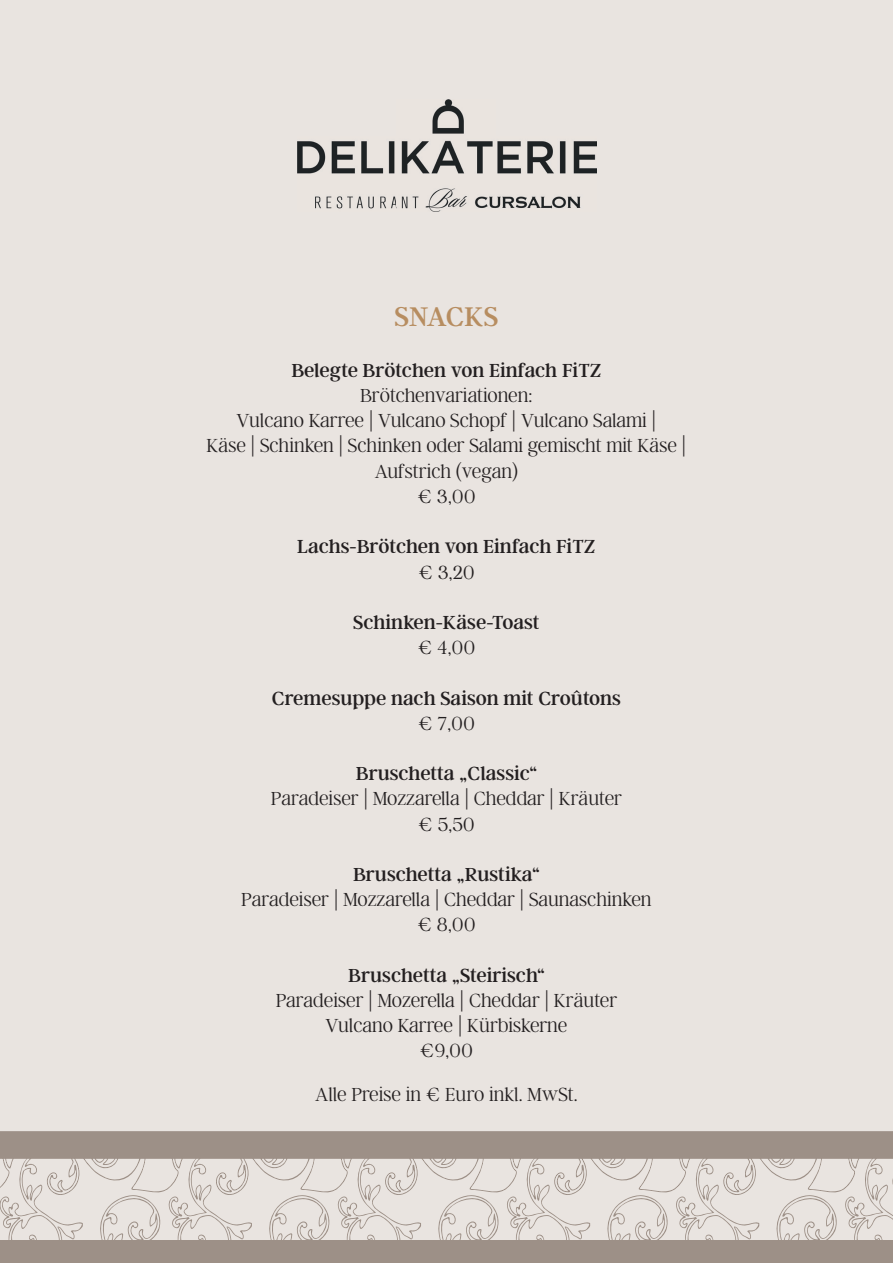
<style>
.page{position:relative;width:893px;height:1263px;background:#e9e4e0}
.page>*{position:absolute;margin:0;border:0;box-sizing:border-box;transform-origin:0 0}
.t1{font:30px "Argent CF";color:#b78d60}
.t2{font:100 21px/25.2px "Argent CF";color:#231f20;text-align:center}
.t3{font:21px "Argent CF";color:#231f20}
</style>
<div class="page">
<svg style="left:0;top:1131px;width:893px;height:109px"></svg>
<div style="left:0;top:1240px;width:893px;height:23px;background:#9d9087"></div>
<img style="left:297px;top:99px;width:299px;height:112px">
<h1 class="t1" style="left:395px;top:300px;width:105px">SNACKS</h1>
<p class="t3" style="left:291px;top:358px;width:312px">Belegte Brötchen von Einfach FiTZ</p>
<p class="t2" style="left:207px;top:383px;width:481px">Brötchenvariationen:<br>Vulcano Karree | Vulcano Schopf | Vulcano Salami |<br>Käse | Schinken | Schinken oder Salami gemischt mit Käse |<br>Aufstrich (vegan)<br>€ 3,00</p>
<p class="t3" style="left:297px;top:534px;width:300px">Lachs-Brötchen von Einfach FiTZ</p>
<p class="t2" style="left:418px;top:559px;width:58px">€ 3,20</p>
<p class="t3" style="left:353px;top:610px;width:188px">Schinken-Käse-Toast</p>
<p class="t2" style="left:418px;top:635px;width:59px">€ 4,00</p>
<p class="t3" style="left:272px;top:686px;width:351px">Cremesuppe nach Saison mit Croûtons</p>
<p class="t2" style="left:418px;top:710px;width:58px">€ 7,00</p>
<p class="t3" style="left:356px;top:761px;width:183px">Bruschetta „Classic“</p>
<p class="t2" style="left:271px;top:786px;width:353px">Paradeiser | Mozzarella | Cheddar | Kräuter € 5,50</p>
<p class="t3" style="left:353px;top:862px;width:188px">Bruschetta „Rustika“</p>
<p class="t2" style="left:241px;top:887px;width:412px">Paradeiser | Mozzarella | Cheddar | Saunaschinken € 8,00</p>
<p class="t3" style="left:348px;top:963px;width:198px">Bruschetta „Steirisch“</p>
<p class="t2" style="left:276px;top:987px;width:343px">Paradeiser | Mozerella | Cheddar | Kräuter<br>Vulcano Karree | Kürbiskerne<br>€9,00</p>
<p class="t2" style="left:315px;top:1082px;width:264px">Alle Preise in € Euro inkl. MwSt.</p>
</div>
